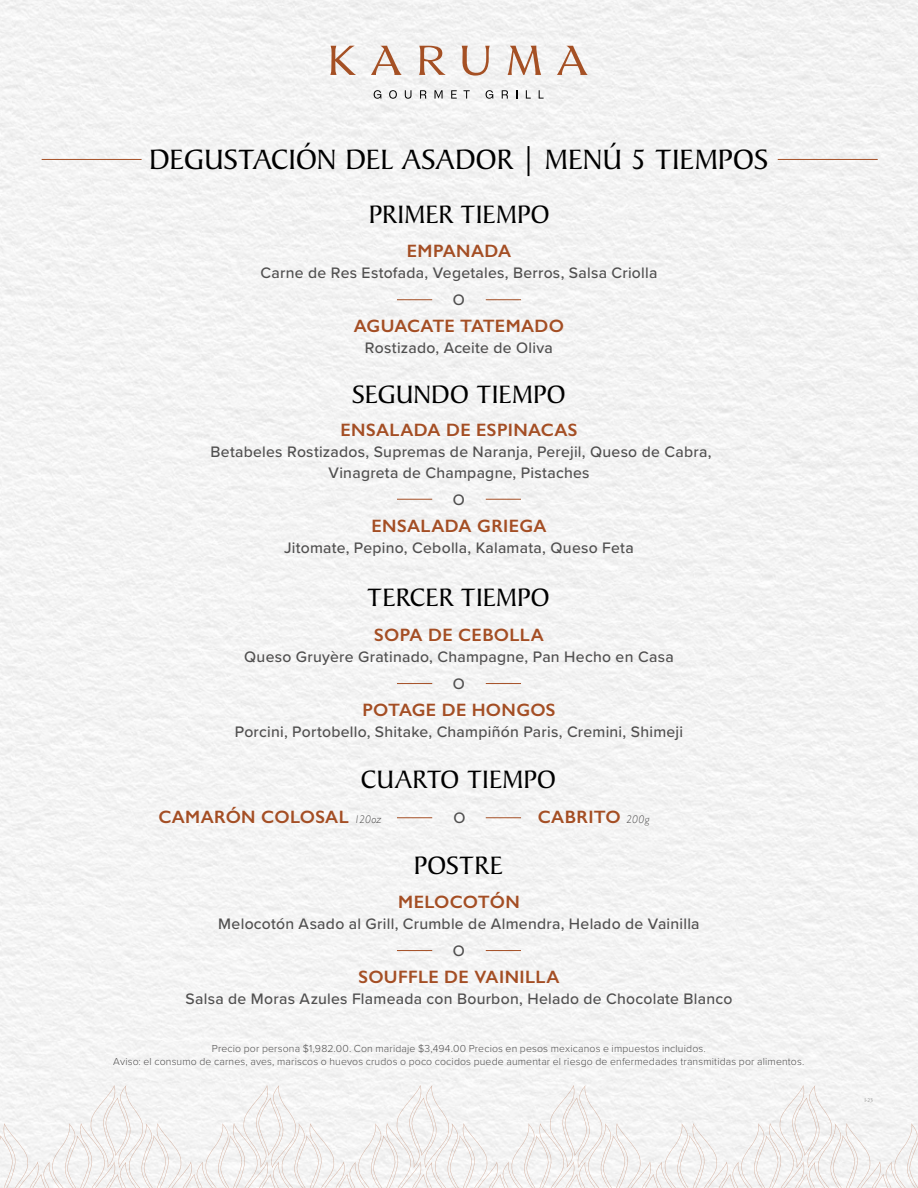
<style>
.page{position:relative;width:918px;height:1188px;background:#fff}
.page>*{position:absolute;margin:0;border:0;box-sizing:border-box;transform-origin:0 0}
.t1{font:30px "Baker Signet BT";color:#000}
.t2{font:27px "Baker Signet BT";color:#000}
.t3{font:600 18px "Gill Sans";letter-spacing:.02em;color:#a44e24}
.t4{font:500 15.75px/27px "Proxima Nova";letter-spacing:.015em;color:#504f4f;text-align:center}
.t5{font:300 10.5px/12.6px "Proxima Nova";letter-spacing:.015em;color:#504f4f;text-align:center}
.t6{font:6px "Candara";color:#9d9d9c}
.s1{font-weight:300;font-style:italic;font-size:11.25px;color:#504f4f}
</style>
<div class="page">
<div style="left:0;top:0;width:918px;height:1085px;background:#f4f4f4"></div>
<svg style="left:0;top:1085px;width:918px;height:103px"></svg>
<hr style="left:486px;top:299px;width:35px;height:1px;background:#a44e24">
<hr style="left:397px;top:299px;width:35px;height:1px;background:#a44e24">
<hr style="left:486px;top:499px;width:35px;height:1px;background:#a44e24">
<hr style="left:397px;top:499px;width:35px;height:1px;background:#a44e24">
<hr style="left:486px;top:683px;width:35px;height:1px;background:#a44e24">
<hr style="left:397px;top:683px;width:35px;height:1px;background:#a44e24">
<hr style="left:486px;top:818px;width:35px;height:1px;background:#a44e24">
<hr style="left:397px;top:818px;width:35px;height:1px;background:#a44e24">
<hr style="left:486px;top:950px;width:35px;height:1px;background:#a44e24">
<hr style="left:397px;top:950px;width:35px;height:1px;background:#a44e24">
<svg style="left:330px;top:46px;width:26px;height:29px"></svg>
<svg style="left:371px;top:46px;width:31px;height:29px"></svg>
<svg style="left:419px;top:46px;width:26px;height:29px"></svg>
<svg style="left:462px;top:46px;width:28px;height:30px"></svg>
<svg style="left:508px;top:46px;width:33px;height:29px"></svg>
<svg style="left:557px;top:46px;width:31px;height:29px"></svg>
<svg style="left:374px;top:90px;width:7px;height:9px"></svg>
<svg style="left:389px;top:90px;width:8px;height:9px"></svg>
<svg style="left:405px;top:90px;width:6px;height:9px"></svg>
<svg style="left:420px;top:90px;width:6px;height:9px"></svg>
<svg style="left:435px;top:90px;width:8px;height:9px"></svg>
<svg style="left:451px;top:90px;width:6px;height:9px"></svg>
<svg style="left:464px;top:90px;width:6px;height:9px"></svg>
<svg style="left:486px;top:90px;width:7px;height:9px"></svg>
<svg style="left:502px;top:90px;width:6px;height:9px"></svg>
<svg style="left:526px;top:90px;width:5px;height:9px"></svg>
<svg style="left:539px;top:90px;width:5px;height:9px"></svg>
<hr style="left:778px;top:159px;width:100px;height:1px;background:#a44e24">
<hr style="left:42px;top:159px;width:100px;height:1px;background:#a44e24">
<h1 class="t1" style="left:149px;top:140px;width:621px">DEGUSTACIÓN DEL ASADOR | MENÚ 5 TIEMPOS</h1>
<h2 class="t2" style="left:369px;top:196px;width:182px">PRIMER TIEMPO</h2>
<p class="t3" style="left:407px;top:240px;width:106px">EMPANADA</p>
<p class="t4" style="left:261px;top:259px;width:398px">Carne de Res Estofada, Vegetales, Berros, Salsa Criolla<br>O</p>
<p class="t3" style="left:354px;top:315px;width:212px">AGUACATE TATEMADO</p>
<p class="t4" style="left:365px;top:334px;width:190px">Rostizado, Aceite de Oliva</p>
<h2 class="t2" style="left:352px;top:377px;width:215px">SEGUNDO TIEMPO</h2>
<p class="t3" style="left:340px;top:419px;width:239px">ENSALADA DE ESPINACAS</p>
<p class="t4" style="left:211px;top:441px;width:503px;line-height:21px">Betabeles Rostizados, Supremas de Naranja, Perejil, Queso de Cabra,<br>Vinagreta de Champagne, Pistaches</p>
<p class="t4" style="left:453px;top:486px;width:14px">O</p>
<p class="t3" style="left:372px;top:515px;width:176px">ENSALADA GRIEGA</p>
<p class="t4" style="left:284px;top:534px;width:351px">Jitomate, Pepino, Cebolla, Kalamata, Queso Feta</p>
<h2 class="t2" style="left:367px;top:580px;width:184px">TERCER TIEMPO</h2>
<p class="t3" style="left:374px;top:624px;width:171px">SOPA DE CEBOLLA</p>
<p class="t4" style="left:244px;top:642px;width:431px">Queso Gruyère Gratinado, Champagne, Pan Hecho en Casa<br>O</p>
<p class="t3" style="left:362px;top:699px;width:195px">POTAGE DE HONGOS</p>
<p class="t4" style="left:235px;top:717px;width:450px">Porcini, Portobello, Shitake, Champiñón Paris, Cremini, Shimeji</p>
<h2 class="t2" style="left:361px;top:762px;width:197px">CUARTO TIEMPO</h2>
<p class="t3" style="left:158px;top:806px;width:225px">CAMARÓN COLOSAL <span class="s1">120oz</span></p>
<p class="t4" style="left:454px;top:803px;width:14px">O</p>
<p class="t3" style="left:538px;top:806px;width:113px">CABRITO <span class="s1">200g</span></p>
<h2 class="t2" style="left:414px;top:848px;width:91px">POSTRE</h2>
<p class="t3" style="left:398px;top:891px;width:123px">MELOCOTÓN</p>
<p class="t4" style="left:218px;top:910px;width:483px">Melocotón Asado al Grill, Crumble de Almendra, Helado de Vainilla<br>O</p>
<p class="t3" style="left:359px;top:966px;width:202px">SOUFFLE DE VAINILLA</p>
<p class="t4" style="left:186px;top:985px;width:548px">Salsa de Moras Azules Flameada con Bourbon, Helado de Chocolate Blanco</p>
<p class="t5" style="left:113px;top:1042px;width:693px">Precio por persona $1,982.00. Con maridaje $3,494.00 Precios en pesos mexicanos e impuestos incluidos.<br>Aviso: el consumo de carnes, aves, mariscos o huevos crudos o poco cocidos puede aumentar el riesgo de enfermedades transmitidas por alimentos.</p>
<p class="t6" style="left:864px;top:1097px;width:10px">I-23</p>
</div>
